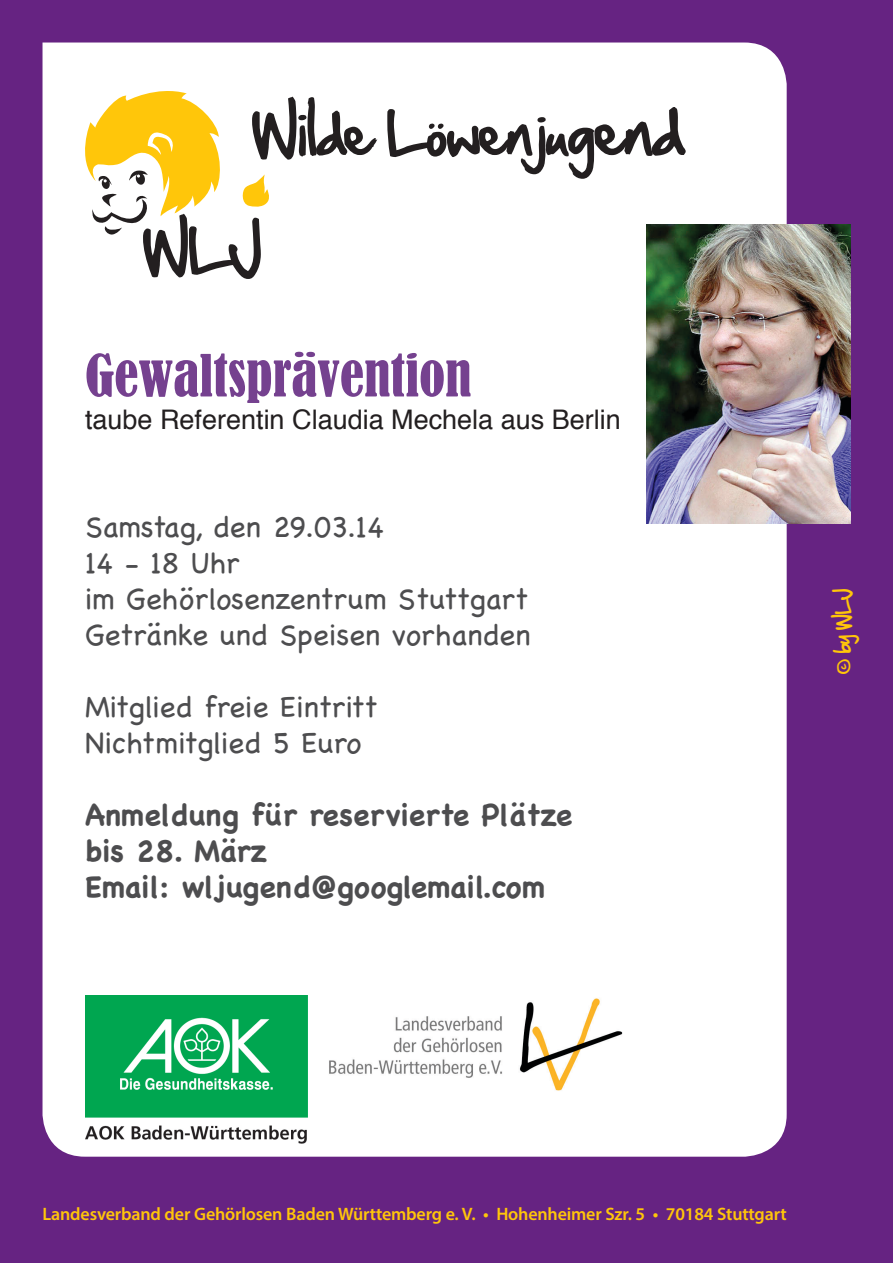
<style>
.page{position:relative;width:893px;height:1263px;background:#662382}
.page>*{position:absolute;margin:0;border:0;box-sizing:border-box;transform-origin:0 0}
.t1{font:condensed 54px "Bernard";color:#75418f}
.t2{font:52.5px "Hand Of Sean";color:#231f20}
.t3{font:30px/36px "Chalkboard";color:#4d4d4f}
.t4{font:700 30px/36px "Chalkboard";color:#4d4d4f}
.t5{font:27px "Helvetica";color:#231f20}
.t6{font:600 18px "Myriad Pro";letter-spacing:-.01em;color:#ffc60a}
.t7{font:18px "Hand Of Sean";color:#ffc60a}
.s1{font-size:57px}
</style>
<div class="page">
<div style="left:43px;top:43px;width:744px;height:1114px;background:#fff"></div>
<svg style="left:75px;top:91px;width:408px;height:339px;background:#faf5e7"></svg>
<img style="left:85px;top:995px;width:222px;height:148px">
<img style="left:319px;top:995px;width:307px;height:99px">
<img style="left:646px;top:224px;width:204px;height:299px">
<h2 class="t2" style="left:252px;top:86px;width:433px">Wilde Löwenju<span class="s1">gend</span></h2>
<h1 class="t1" style="left:85px;top:344px;width:388px">Gewaltsprävention</h1>
<p class="t5" style="left:85px;top:399px;width:537px">taube Referentin Claudia Mechela aus Berlin</p>
<p class="t3" style="left:85px;top:508px;width:447px">Samstag, den 29.03.14<br>14 - 18 Uhr<br>im Gehörlosenzentrum Stuttgart<br>Getränke und Speisen vorhanden</p>
<p class="t3" style="left:85px;top:688px;width:294px">Mitglied freie Eintritt<br>Nichtmitglied 5 Euro</p>
<p class="t4" style="left:85px;top:796px;width:489px">Anmeldung für reservierte Plätze bis 28. März<br>Email: wljugend@googlemail.com</p>
<p class="t7" style="left:827px;top:673px;width:86px;rotate:-90deg">© by WLJ</p>
<p class="t6" style="left:43px;top:1203px;width:746px">Landesverband der Gehörlosen Baden Württemberg e. V. • Hohenheimer Szr. 5 • 70184 Stuttgart</p>
</div>
